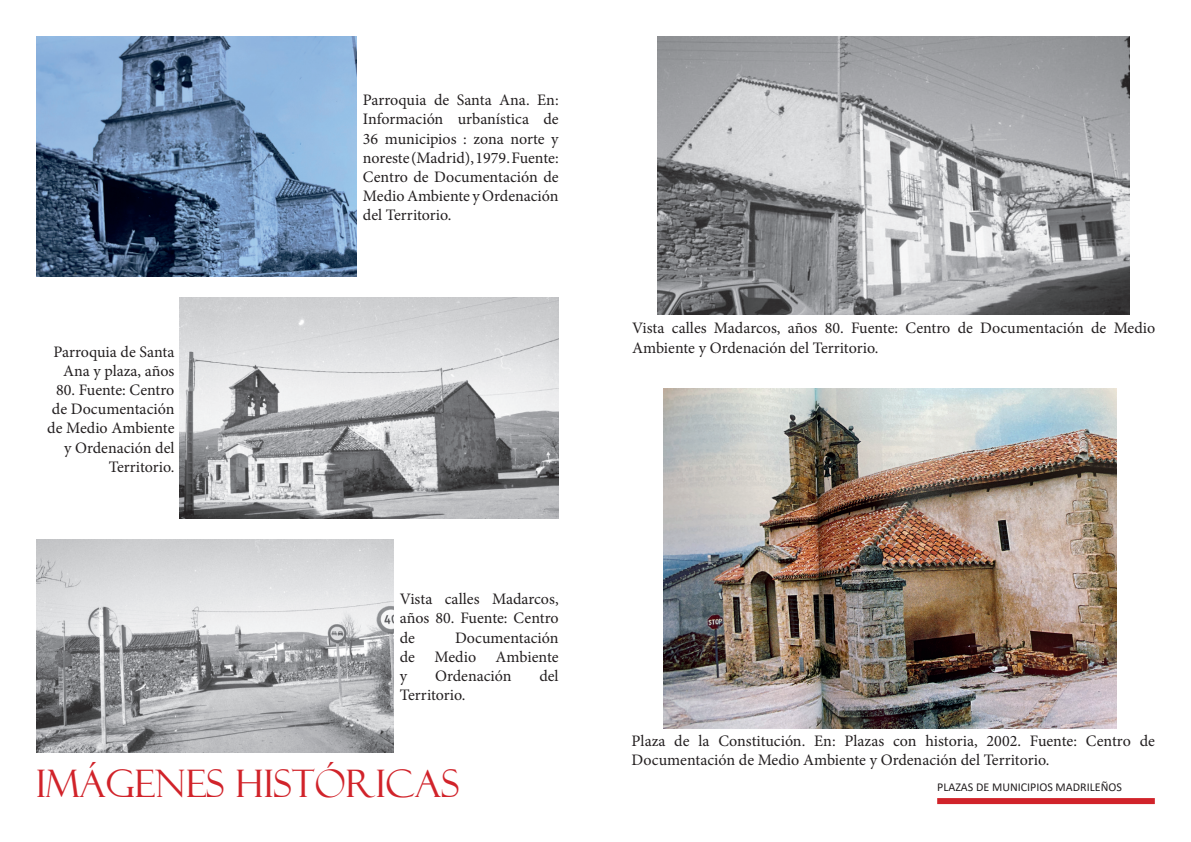
<style>
.page{position:relative;width:1191px;height:842px;background:#fff}
.page>*{position:absolute;margin:0;border:0;box-sizing:border-box;transform-origin:0 0}
.t1{font:38px "Felix Titling";color:#d1232a}
.t2{font:16px/19.2px "Minion Pro";color:#231f20;text-align:justify}
.t3{font:12px "Calibri";color:#231f20}
</style>
<div class="page">
<div style="left:937px;top:798px;width:217px;height:6px;background:#d1232a"></div>
<img style="left:179px;top:297px;width:379px;height:222px">
<img style="left:37px;top:37px;width:320px;height:240px">
<img style="left:37px;top:539px;width:357px;height:213px">
<img style="left:657px;top:36px;width:472px;height:279px">
<img style="left:663px;top:388px;width:453px;height:340px">
<p class="t2" style="left:54px;top:342px;width:122px;text-align:center">Parroquia de Santa<br>Ana y plaza, años</p>
<p class="t2" style="left:47px;top:380px;width:129px;text-align:right">80. Fuente: Centro de Documentación de Medio Ambiente y Ordenación del<br>Territorio.</p>
<p class="t2" style="left:363px;top:91px;width:197px">Parroquia de Santa Ana. En:<br>Información urbanística de 36 municipios : zona norte y noreste (Madrid), 1979. Fuente:<br>Centro de Documentación de Medio Ambiente y Ordenación del Territorio.</p>
<p class="t2" style="left:400px;top:589px;width:160px">Vista calles Madarcos, años 80. Fuente: Centro de</p>
<p class="t2" style="left:400px;top:628px;width:160px;text-indent:55px">Documentación de Medio Ambiente y</p>
<p class="t2" style="left:435px;top:666px;width:78px">Ordenación</p>
<p class="t2" style="left:539px;top:666px;width:21px">del</p>
<p class="t2" style="left:400px;top:685px;width:67px">Territorio.</p>
<p class="t1" style="left:36px;top:761px;width:425px">IMÁGENES HISTÓRICAS</p>
<p class="t2" style="left:632px;top:319px;width:525px">Vista calles Madarcos, años 80. Fuente: Centro de Documentación de Medio<br>Ambiente y Ordenación del Territorio.</p>
<p class="t2" style="left:631px;top:731px;width:525px">Plaza de la Constitución. En: Plazas con historia, 2002. Fuente: Centro de<br>Documentación de Medio Ambiente y Ordenación del Territorio.</p>
<p class="t3" style="left:937px;top:778px;width:186px">PLAZAS DE MUNICIPIOS MADRILEÑOS</p>
</div>
